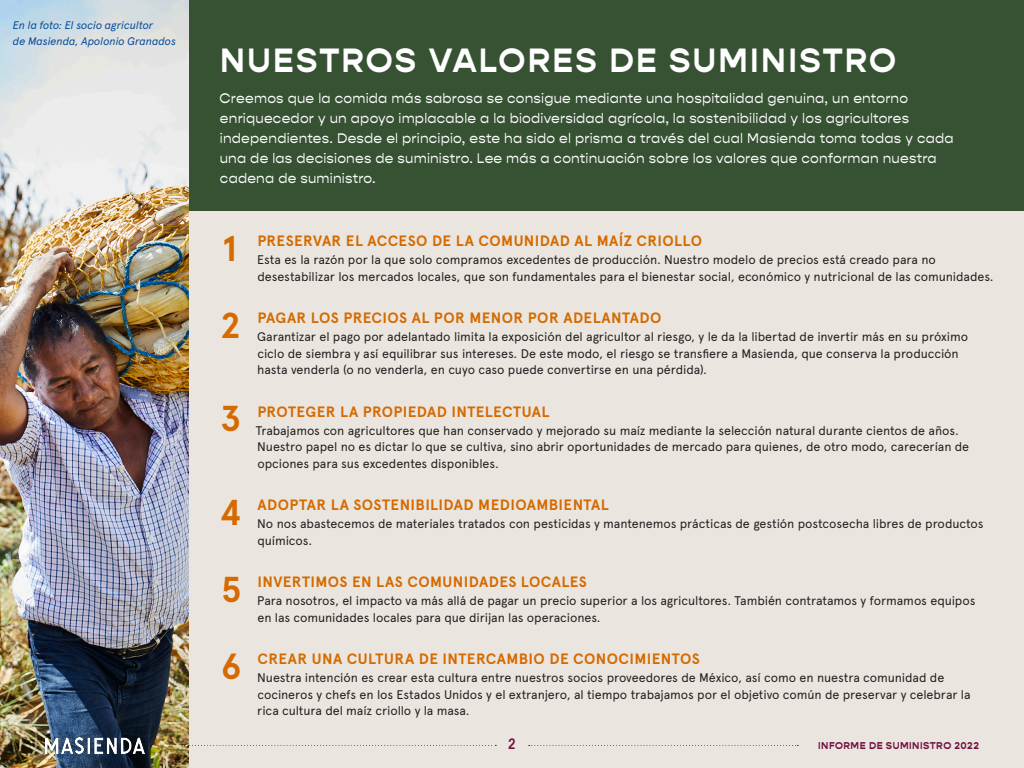
<style>
.page{position:relative;width:1024px;height:768px;background:#eae6df}
.page>*{position:absolute;margin:0;border:0;box-sizing:border-box;transform-origin:0 0}
.t1{font:700 36px "Apercu Pro";color:#d56a00}
.t2{font:700 34px "Gopher";letter-spacing:.065em;color:#fff}
.t3{font:700 15px "Apercu Pro";letter-spacing:.025em;color:#d56a00}
.t4{font:15px "El Maestro Espanol";color:#73103e}
.t5{font:14px/20px "Gopher";letter-spacing:.015em;color:#fff}
.t6{font:12.5px/16.5px "Apercu Pro";letter-spacing:-.01em;color:#231f20}
.t7{font:italic 11px "Apercu Pro";letter-spacing:-.015em;color:#0a4e99}
.t8{font:700 10px "Gopher";letter-spacing:.05em;color:#73103e}
</style>
<div class="page">
<svg style="left:529px;top:745px;width:269px;height:1px"></svg>
<div style="left:129px;top:0;width:895px;height:210px;background:#365233"></div>
<img style="left:0;top:0;width:188px;height:768px">
<svg style="left:165px;top:745px;width:331px;height:1px"></svg>
<p class="t7" style="left:13px;top:17px;width:142px">En la foto: El socio agricultor</p>
<p class="t7" style="left:13px;top:33px;width:165px">de Masienda, Apolonio Granados</p>
<p class="t2" style="left:220px;top:40px;width:678px">NUESTROS VALORES DE SUMINISTRO</p>
<p class="t5" style="left:220px;top:88px;width:735px">Creemos que la comida más sabrosa se consigue mediante una hospitalidad genuina, un entorno enriquecedor y un apoyo implacable a la biodiversidad agrícola, la sostenibilidad y los agricultores independientes. Desde el principio, este ha sido el prisma a través del cual Masienda toma todas y cada una de las decisiones de suministro. Lee más a continuación sobre los valores que conforman nuestra cadena de suministro.</p>
<p class="t1" style="left:222px;top:221px;width:16px">1</p>
<p class="t1" style="left:220px;top:299px;width:22px">2</p>
<p class="t1" style="left:220px;top:392px;width:23px">3</p>
<p class="t1" style="left:219px;top:485px;width:24px">4</p>
<p class="t1" style="left:221px;top:562px;width:22px">5</p>
<p class="t1" style="left:220px;top:639px;width:23px">6</p>
<p class="t3" style="left:257px;top:230px;width:446px">PRESERVAR EL ACCESO DE LA COMUNIDAD AL MAÍZ CRIOLLO</p>
<p class="t6" style="left:257px;top:251px;width:738px">Esta es la razón por la que solo compramos excedentes de producción. Nuestro modelo de precios está creado para no desestabilizar los mercados locales, que son fundamentales para el bienestar social, económico y nutricional de las comunidades.</p>
<p class="t3" style="left:257px;top:307px;width:405px">PAGAR LOS PRECIOS AL POR MENOR POR ADELANTADO</p>
<p class="t6" style="left:257px;top:328px;width:712px">Garantizar el pago por adelantado limita la exposición del agricultor al riesgo, y le da la libertad de invertir más en su próximo ciclo de siembra y así equilibrar sus intereses. De este modo, el riesgo se transfiere a Masienda, que conserva la producción hasta venderla (o no venderla, en cuyo caso puede convertirse en una pérdida).</p>
<p class="t3" style="left:257px;top:400px;width:294px">PROTEGER LA PROPIEDAD INTELECTUAL</p>
<p class="t6" style="left:256px;top:421px;width:715px">Trabajamos con agricultores que han conservado y mejorado su maíz mediante la selección natural durante cientos de años.<br>Nuestro papel no es dictar lo que se cultiva, sino abrir oportunidades de mercado para quienes, de otro modo, carecerían de opciones para sus excedentes disponibles.</p>
<p class="t3" style="left:257px;top:494px;width:353px">ADOPTAR LA SOSTENIBILIDAD MEDIOAMBIENTAL</p>
<p class="t6" style="left:257px;top:515px;width:728px">No nos abastecemos de materiales tratados con pesticidas y mantenemos prácticas de gestión postcosecha libres de productos químicos.</p>
<p class="t3" style="left:257px;top:571px;width:331px">INVERTIMOS EN LAS COMUNIDADES LOCALES</p>
<p class="t6" style="left:257px;top:592px;width:720px">Para nosotros, el impacto va más allá de pagar un precio superior a los agricultores. También contratamos y formamos equipos en las comunidades locales para que dirijan las operaciones.</p>
<p class="t3" style="left:257px;top:648px;width:444px">CREAR UNA CULTURA DE INTERCAMBIO DE CONOCIMIENTOS</p>
<p class="t6" style="left:257px;top:669px;width:715px">Nuestra intención es crear esta cultura entre nuestros socios proveedores de México, así como en nuestra comunidad de cocineros y chefs en los Estados Unidos y el extranjero, al tiempo trabajamos por el objetivo común de preservar y celebrar la rica cultura del maíz criollo y la masa.</p>
<p class="t4" style="left:508px;top:736px;width:9px">2</p>
<p class="t8" style="left:818px;top:740px;width:162px">INFORME DE SUMINISTRO 2022</p>
</div>
